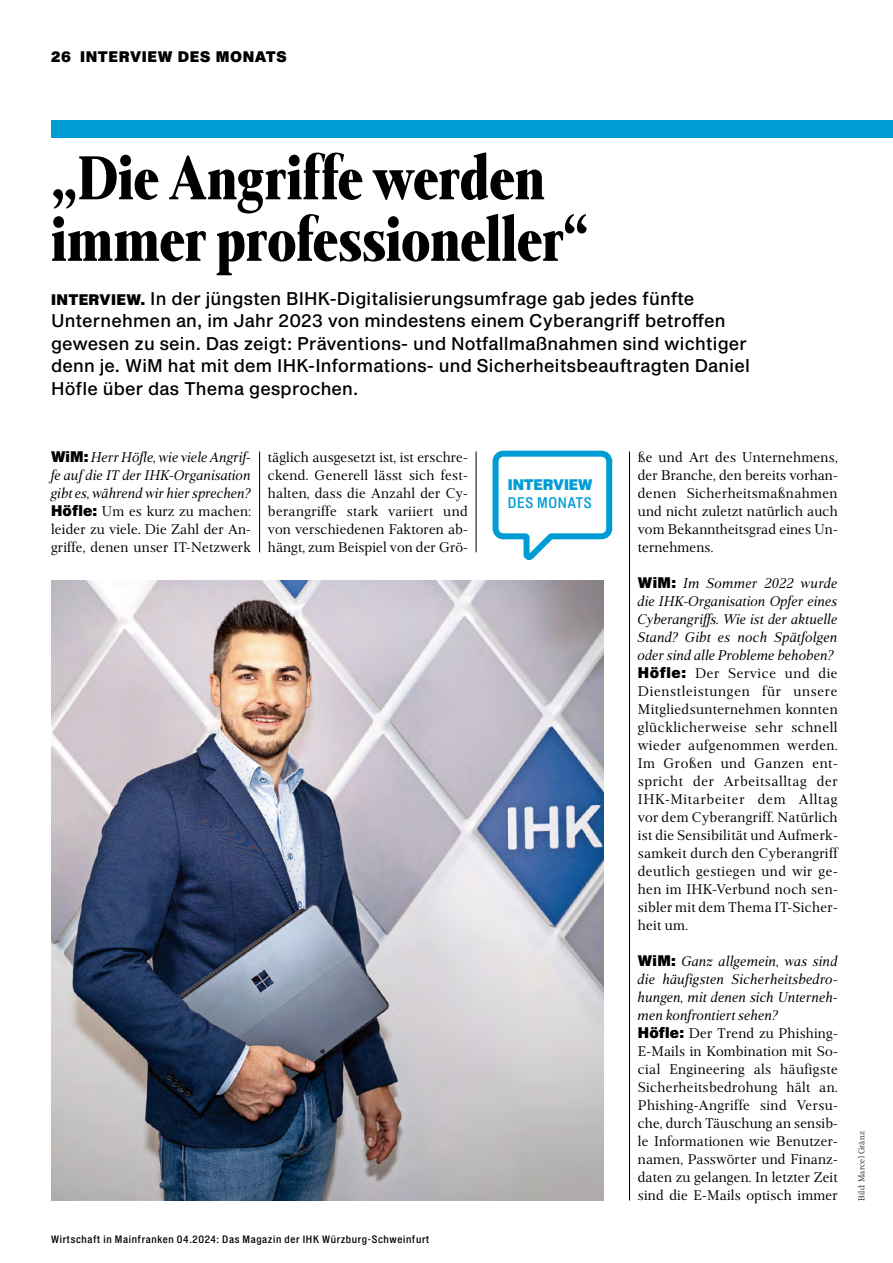
<style>
.page{position:relative;width:893px;height:1263px;background:#fff}
.page>*{position:absolute;margin:0;border:0;box-sizing:border-box;transform-origin:0 0}
.WiM_Head_gross{font:800 66px/61.5px "Frontis Condensed";letter-spacing:-.01em;color:#000;scale:.96 1}
.WiM_Vorspann{font:18px/22.5px "Shapiro Pro 54 Middle";letter-spacing:.01em;color:#000}
.WiM_Interview_Antwor{font:15px/18px "Frontis";letter-spacing:.01em;color:#000;text-align:justify}
.WiM_Interview_Frage{font:italic 15px/18px "Frontis";letter-spacing:.01em;color:#000;text-align:justify}
.t1{font:15px "Shapiro Pro 96 Super";letter-spacing:.04em;color:#000}
.t2{font:15px/17.7px "Shapiro Pro 96 Super";letter-spacing:-.01em;color:#009dd4}
.t3{font:10.5px "Shapiro Pro 52 Middle";letter-spacing:.06em;color:#000}
.t4{font:300 9px "Frontis";letter-spacing:.02em;color:#000}
.s1{font-family:"Shapiro Pro 96 Super";font-size:15px}
.s2{font-family:"Shapiro Pro 96 Super";font-style:normal}
.s3{font-family:"Shapiro Pro 96 Super"}
.s4{font-family:"Shapiro Pro 52 Middle"}
</style>
<div class="page">
<div style="left:51px;top:120px;width:842px;height:18px;background:#009dd4"></div>
<hr style="left:259px;top:451px;width:1px;height:101px;background:#000">
<hr style="left:476px;top:451px;width:1px;height:101px;background:#000">
<hr style="left:629px;top:451px;width:1px;height:749px;background:#000">
<svg style="left:492px;top:450px;width:121px;height:110px"></svg>
<img style="left:51px;top:580px;width:553px;height:620px">
<p class="t1" style="left:51px;top:46px;width:237px">26 INTERVIEW DES MONATS</p>
<p class="WiM_Head_gross" style="left:51px;top:147px;width:562px">„Die Angriffe werden immer professioneller“</p>
<p class="WiM_Vorspann" style="left:51px;top:288px;width:700px"><span class="s1">INTERVIEW.</span> In der jüngsten BIHK-Digitalisierungsumfrage gab jedes fünfte Unternehmen an, im Jahr 2023 von mindestens einem Cyberangriff betroffen gewesen zu sein. Das zeigt: Präventions- und Notfallmaßnahmen sind wichtiger denn je. WiM hat mit dem IHK-Informations- und Sicherheitsbeauftragten Daniel Höfle über das Thema gesprochen.</p>
<p class="WiM_Interview_Frage" style="left:51px;top:448px;width:201px"><span class="s2">WiM:</span> Herr Höfle, wie viele Angrif&shy;fe auf die IT der IHK-Organisation gibt es, während wir hier sprechen?</p>
<p class="WiM_Interview_Antwor" style="left:51px;top:502px;width:201px"><span class="s3">Höfle:</span> Um es kurz zu machen: leider zu viele. Die Zahl der An&shy;griffe, denen unser IT-Netzwerk</p>
<p class="WiM_Interview_Antwor" style="left:268px;top:448px;width:201px">täglich ausgesetzt ist, ist erschre&shy;ckend. Generell lässt sich fest&shy;halten, dass die Anzahl der Cy&shy;berangriffe stark variiert und von verschiedenen Faktoren ab&shy;hängt, zum Beispiel von der Grö-</p>
<p class="WiM_Interview_Antwor" style="left:638px;top:448px;width:201px">ße und Art des Unternehmens, der Branche, den bereits vorhan&shy;denen Sicherheitsmaßnahmen und nicht zuletzt natürlich auch vom Bekanntheitsgrad eines Un&shy;ternehmens.</p>
<p class="WiM_Interview_Frage" style="left:638px;top:574px;width:201px"><span class="s2">WiM:</span> Im Sommer 2022 wurde die IHK-Organisation Opfer eines Cyberangriffs. Wie ist der aktuelle Stand? Gibt es noch Spätfolgen oder sind alle Probleme behoben?</p>
<p class="WiM_Interview_Antwor" style="left:638px;top:664px;width:201px"><span class="s3">Höfle:</span> Der Service und die Dienstleistungen für unsere Mitgliedsunternehmen konnten glücklicherweise sehr schnell wieder aufgenommen werden.<br>Im Großen und Ganzen ent&shy;spricht der Arbeitsalltag der IHK-Mitarbeiter dem Alltag vor dem Cyberangriff. Natürlich ist die Sensibilität und Aufmerk&shy;samkeit durch den Cyberangriff deutlich gestiegen und wir ge&shy;hen im IHK-Verbund noch sen&shy;sibler mit dem Thema IT-Sicher&shy;heit um.</p>
<p class="WiM_Interview_Frage" style="left:638px;top:952px;width:201px"><span class="s2">WiM:</span> Ganz allgemein, was sind die häufigsten Sicherheitsbedro&shy;hungen, mit denen sich Unterneh&shy;men konfrontiert sehen?</p>
<p class="WiM_Interview_Antwor" style="left:638px;top:1024px;width:201px"><span class="s3">Höfle:</span> Der Trend zu Phishing-E-Mails in Kombination mit So&shy;cial Engineering als häufigste Sicherheitsbedrohung hält an.<br>Phishing-Angriffe sind Versu&shy;che, durch Täuschung an sensib&shy;le Informationen wie Benutzer&shy;namen, Passwörter und Finanz&shy;daten zu gelangen. In letzter Zeit sind die E-Mails optisch immer</p>
<p class="t2" style="left:508px;top:476px;width:86px">INTERVIEW<br><span class="s4">DES MONATS</span></p>
<p class="t3" style="left:51px;top:1232px;width:380px">Wirtschaft in Mainfranken 04.2024: Das Magazin der IHK Würzburg-Schweinfurt</p>
<p class="t4" style="left:856px;top:1201px;width:71px;rotate:-90deg">Bild: Marcel Gränz</p>
</div>
